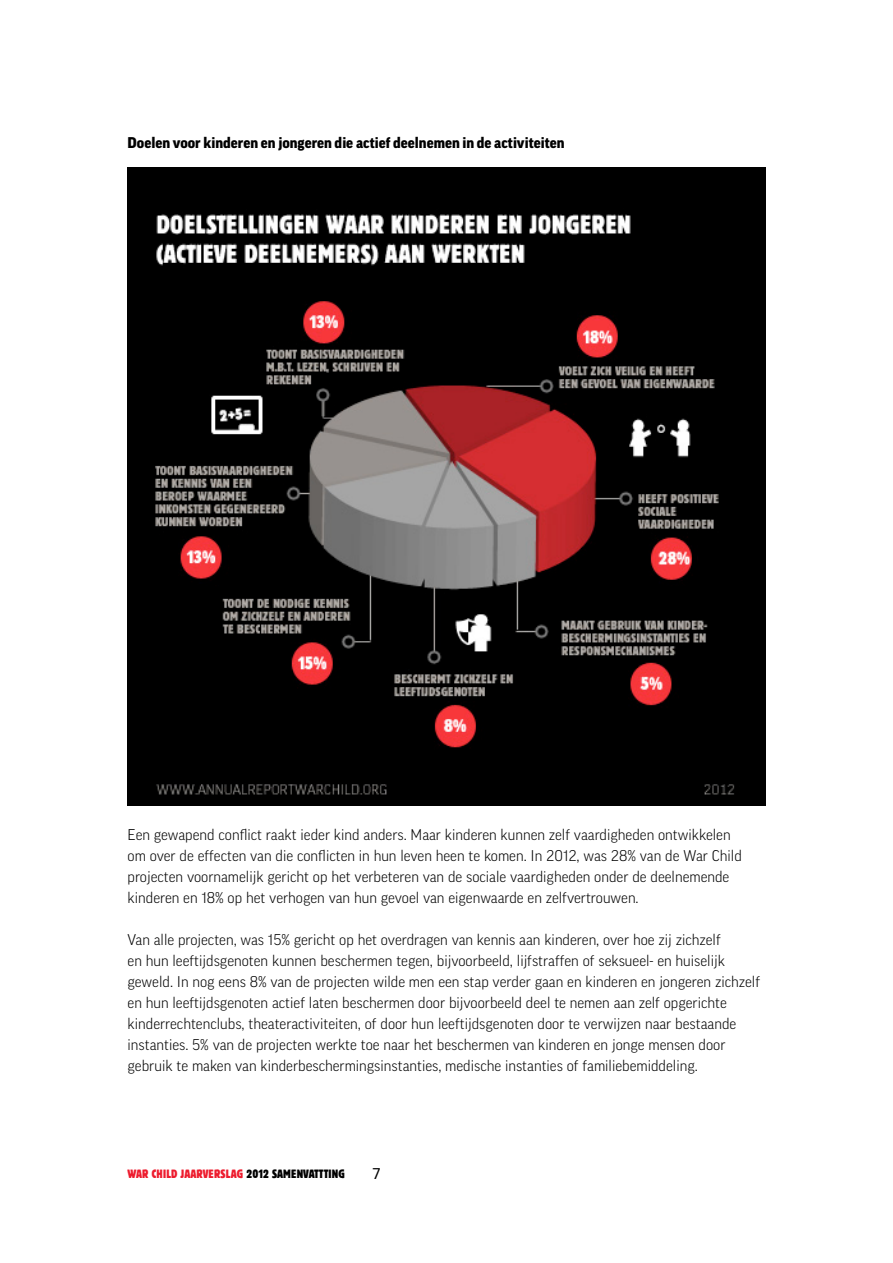
<style>
.page{position:relative;width:893px;height:1263px;background:#fff}
.page>*{position:absolute;margin:0;border:0;box-sizing:border-box;transform-origin:0 0}
.t1{font:300 15px/21px "Good LF";color:#000}
.t2{font:900 15px "Good OSF";color:#000}
.t3{font:15px "Good LF";color:#000}
.t4{font:condensed 12px "Block BE";color:#ed1c2e}
.s1{color:#000}
</style>
<div class="page">
<img style="left:128px;top:168px;width:637px;height:637px">
<p class="t2" style="left:128px;top:134px;width:438px">Doelen voor kinderen en jongeren die actief deelnemen in de activiteiten</p>
<p class="t1" style="left:128px;top:824px;width:616px">Een gewapend conflict raakt ieder kind anders. Maar kinderen kunnen zelf vaardigheden ontwikkelen om over de effecten van die conflicten in hun leven heen te komen. In 2012, was 28% van de War Child projecten voornamelijk gericht op het verbeteren van de sociale vaardigheden onder de deelnemende kinderen en 18% op het verhogen van hun gevoel van eigenwaarde en zelfvertrouwen.</p>
<p class="t1" style="left:128px;top:929px;width:634px">Van alle projecten, was 15% gericht op het overdragen van kennis aan kinderen, over hoe zij zichzelf<br>en hun leeftijdsgenoten kunnen beschermen tegen, bijvoorbeeld, lijfstraffen of seksueel- en huiselijk geweld. In nog eens 8% van de projecten wilde men een stap verder gaan en kinderen en jongeren zichzelf en hun leeftijdsgenoten actief laten beschermen door bijvoorbeeld deel te nemen aan zelf opgerichte kinderrechtenclubs, theateractiviteiten, of door hun leeftijdsgenoten door te verwijzen naar bestaande instanties. 5% van de projecten werkte toe naar het beschermen van kinderen en jonge mensen door gebruik te maken van kinderbeschermingsinstanties, medische instanties of familiebemiddeling.</p>
<p class="t4" style="left:128px;top:1167px;width:219px">WAR CHILD JAARVERSLAG <span class="s1">2012 SAMENVATTTING</span></p>
<p class="t3" style="left:373px;top:1166px;width:9px">7</p>
</div>
